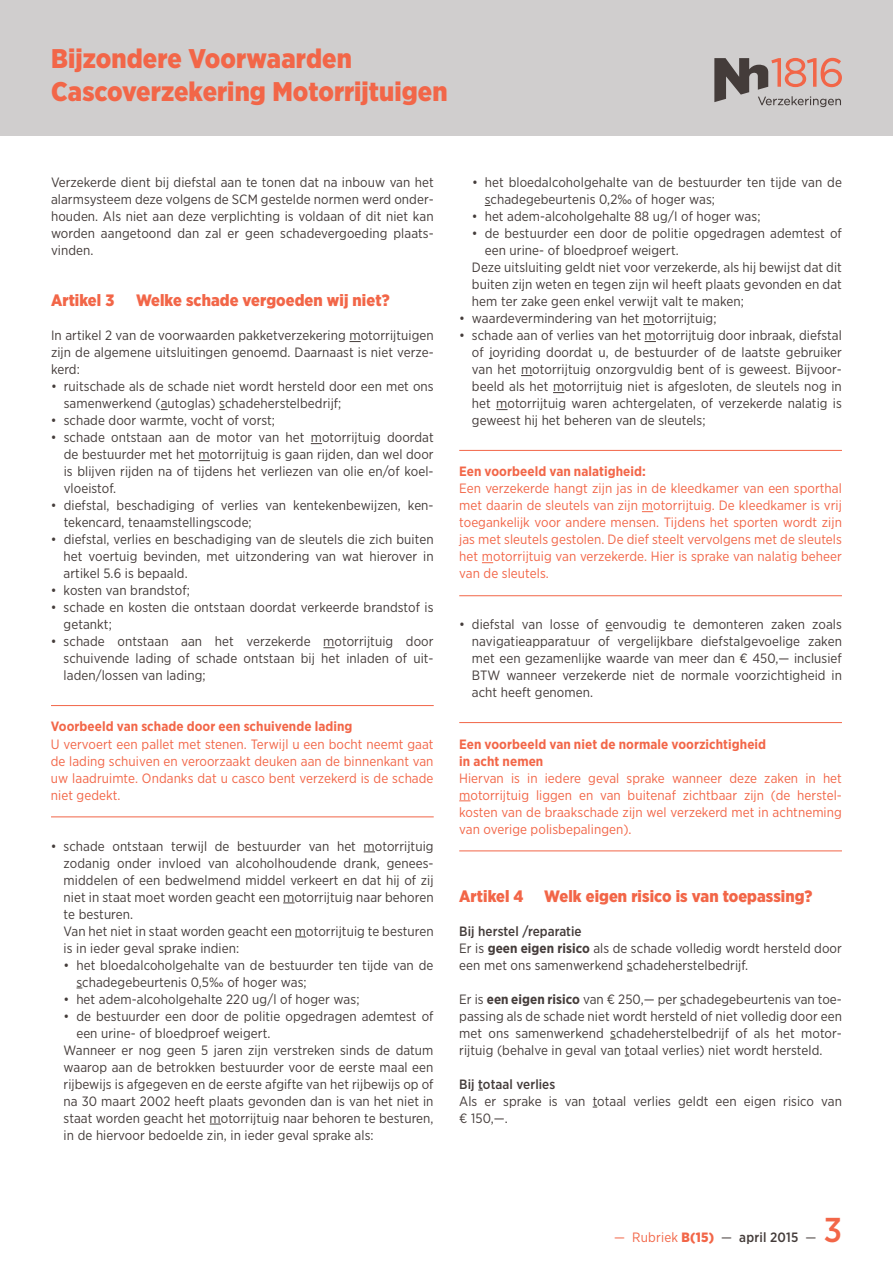
<style>
.page{position:relative;width:893px;height:1263px;background:#fff}
.page>*{position:absolute;margin:0;border:0;box-sizing:border-box;transform-origin:0 0}
.t1{font:500 34.5px "Gotham Narrow";color:#f26648}
.t2{font:900 27px/33px "Gotham Narrow";letter-spacing:.005em;color:#f26648}
.t3{font:900 16.5px "Gotham Narrow";letter-spacing:.005em;color:#f26648}
.t4{font:13.5px/17px "Gotham Narrow";letter-spacing:.005em;color:#443c3a;text-align:justify}
.t5{font:13.5px/17px "Gotham Narrow";letter-spacing:.005em;color:#f26648;text-align:justify}
.t6{font:700 13.5px/17px "Gotham Narrow";letter-spacing:.005em;color:#f26648}
.t7{font:500 13.5px "Gotham Narrow";letter-spacing:.005em;color:#443c3a}
.s1{font-weight:500}
.s2{font-weight:700}
.s3{font-weight:400;color:#f26648}
.s4{font-weight:900;color:#f26648}
.s5{font-weight:400}
</style>
<div class="page">
<svg style="left:349px;top:341px;width:12px;height:1px"></svg>
<svg style="left:323px;top:647px;width:12px;height:1px"></svg>
<hr style="left:51px;top:705px;width:383px;height:1px;background:#f26648">
<hr style="left:51px;top:816px;width:383px;height:1px;background:#f26648">
<svg style="left:643px;top:324px;width:12px;height:1px"></svg>
<svg style="left:496px;top:409px;width:12px;height:1px"></svg>
<hr style="left:459px;top:450px;width:383px;height:1px;background:#f26648">
<hr style="left:459px;top:595px;width:383px;height:1px;background:#f26648">
<hr style="left:459px;top:722px;width:383px;height:1px;background:#f26648">
<hr style="left:459px;top:850px;width:383px;height:1px;background:#f26648">
<div style="left:0;top:0;width:893px;height:136px;background:#d0cece"></div>
<svg style="left:714px;top:58px;width:128px;height:49px"></svg>
<h2 class="t2" style="left:51px;top:41px;width:398px">Bijzondere Voorwaarden<br>Cascoverzekering Motorrijtuigen</h2>
<p class="t4" style="left:51px;top:174px;width:384px">Verzekerde dient bij diefstal aan te tonen dat na inbouw van het alarmsysteem deze volgens de SCM gestelde normen werd onder&shy;houden. Als niet aan deze verplichting is voldaan of dit niet kan worden aangetoond dan zal er geen schadevergoeding plaats&shy;vinden.</p>
<p class="t3" style="left:51px;top:289px;width:65px">Artikel 3</p>
<p class="t3" style="left:136px;top:289px;width:255px">Welke schade vergoeden wij niet?</p>
<p class="t4" style="left:51px;top:327px;width:384px">In artikel 2 van de voorwaarden pakketverzekering motorrijtuigen zijn de algemene uitsluitingen genoemd. Daarnaast is niet verze&shy;kerd:</p>
<p class="t4" style="left:64px;top:378px;width:371px;text-indent:-13px">• ruitschade als de schade niet wordt hersteld door een met ons samenwerkend (autoglas) schadeherstelbedrijf;</p>
<p class="t4" style="left:51px;top:412px;width:226px">• schade door warmte, vocht of vorst;</p>
<p class="t4" style="left:64px;top:429px;width:371px;text-indent:-13px">• schade ontstaan aan de motor van het motorrijtuig doordat de bestuurder met het motorrijtuig is gaan rijden, dan wel door is blijven rijden na of tijdens het verliezen van olie en/of koel&shy;vloeistof.</p>
<p class="t4" style="left:64px;top:497px;width:371px;text-indent:-13px">• diefstal, beschadiging of verlies van kentekenbewijzen, ken&shy;tekencard, tenaamstellingscode;</p>
<p class="t4" style="left:64px;top:531px;width:371px;text-indent:-13px">• diefstal, verlies en beschadiging van de sleutels die zich buiten het voertuig bevinden, met uitzondering van wat hierover in artikel 5.6 is bepaald.</p>
<p class="t4" style="left:51px;top:582px;width:140px">• kosten van brandstof;</p>
<p class="t4" style="left:64px;top:599px;width:371px;text-indent:-13px">• schade en kosten die ontstaan doordat verkeerde brandstof is getankt;</p>
<p class="t4" style="left:64px;top:633px;width:371px;text-indent:-13px">• schade ontstaan aan het verzekerde motorrijtuig door schuivende lading of schade ontstaan bij het inladen of uit&shy;laden/lossen van lading;</p>
<p class="t6" style="left:51px;top:718px;width:303px">Voorbeeld van schade door een schuivende lading</p>
<p class="t5" style="left:51px;top:735px;width:384px">U vervoert een pallet met stenen. Terwijl u een bocht neemt gaat de lading schuiven en veroorzaakt deuken aan de binnenkant van uw laadruimte. Ondanks dat u casco bent verzekerd is de schade niet gedekt.</p>
<p class="t4" style="left:64px;top:837px;width:371px;text-align:left;text-indent:-13px">• schade ontstaan terwijl de bestuurder van het motorrijtuig zodanig onder invloed van alcoholhoudende drank, genees&shy;middelen of een bedwelmend middel verkeert en dat hij of zij niet in staat moet worden geacht een motorrijtuig naar behoren te besturen.<br>Van het niet in staat worden geacht een motorrijtuig te besturen is in ieder geval sprake indien:</p>
<p class="t4" style="left:76px;top:956px;width:359px;text-indent:-13px">• het bloedalcoholgehalte van de bestuurder ten tijde van de schadegebeurtenis 0,5‰ of hoger was;</p>
<p class="t4" style="left:64px;top:990px;width:297px">• het adem-alcoholgehalte 220 ug/l of hoger was;</p>
<p class="t4" style="left:64px;top:1007px;width:371px">• de bestuurder een door de politie opgedragen ademtest of</p>
<p class="t4" style="left:76px;top:1024px;width:196px">een urine- of bloedproef weigert.</p>
<p class="t4" style="left:64px;top:1041px;width:371px">Wanneer er nog geen 5 jaren zijn verstreken sinds de datum</p>
<p class="t4" style="left:64px;top:1058px;width:371px">waarop aan de betrokken bestuurder voor de eerste maal een</p>
<p class="t4" style="left:64px;top:1075px;width:371px">rijbewijs is afgegeven en de eerste afgifte van het rijbewijs op of</p>
<p class="t4" style="left:64px;top:1092px;width:371px">na 30 maart 2002 heeft plaats gevonden dan is van het niet in</p>
<p class="t4" style="left:64px;top:1109px;width:371px">staat worden geacht het motorrijtuig naar behoren te besturen,</p>
<p class="t4" style="left:64px;top:1126px;width:312px">in de hiervoor bedoelde zin, in ieder geval sprake als:</p>
<p class="t4" style="left:485px;top:174px;width:359px;text-indent:-13px">• het bloedalcoholgehalte van de bestuurder ten tijde van de schadegebeurtenis 0,2‰ of hoger was;</p>
<p class="t4" style="left:472px;top:208px;width:290px">• het adem-alcoholgehalte 88 ug/I of hoger was;</p>
<p class="t4" style="left:472px;top:225px;width:371px">• de bestuurder een door de politie opgedragen ademtest of</p>
<p class="t4" style="left:485px;top:242px;width:196px">een urine- of bloedproef weigert.</p>
<p class="t4" style="left:472px;top:259px;width:371px">Deze uitsluiting geldt niet voor verzekerde, als hij bewijst dat dit</p>
<p class="t4" style="left:472px;top:276px;width:371px">buiten zijn weten en tegen zijn wil heeft plaats gevonden en dat</p>
<p class="t4" style="left:472px;top:293px;width:273px">hem ter zake geen enkel verwijt valt te maken;</p>
<p class="t4" style="left:459px;top:310px;width:259px">• waardevermindering van het motorrijtuig;</p>
<p class="t4" style="left:472px;top:327px;width:371px;text-indent:-13px">• schade aan of verlies van het motorrijtuig door inbraak, diefstal of joyriding doordat u, de bestuurder of de laatste gebruiker van het motorrijtuig onzorgvuldig bent of is geweest. Bijvoor&shy;beeld als het motorrijtuig niet is afgesloten, de sleutels nog in het motorrijtuig waren achtergelaten, of verzekerde nalatig is geweest hij het beheren van de sleutels;</p>
<p class="t6" style="left:459px;top:463px;width:188px">Een voorbeeld van nalatigheid:</p>
<p class="t5" style="left:459px;top:480px;width:384px">Een verzekerde hangt zijn jas in de kleedkamer van een sporthal met daarin de sleutels van zijn motorrijtuig. De kleedkamer is vrij toegankelijk voor andere mensen. Tijdens het sporten wordt zijn jas met sleutels gestolen. De dief steelt vervolgens met de sleutels het motorrijtuig van verzekerde. Hier is sprake van nalatig beheer van de sleutels.</p>
<p class="t4" style="left:472px;top:616px;width:371px;text-indent:-13px">• diefstal van losse of eenvoudig te demonteren zaken zoals navigatieapparatuur of vergelijkbare diefstalgevoelige zaken met een gezamenlijke waarde van meer dan € 450,— inclusief BTW wanneer verzekerde niet de normale voorzichtigheid in acht heeft genomen.</p>
<p class="t6" style="left:459px;top:735px;width:309px">Een voorbeeld van niet de normale voorzichtigheid in acht nemen</p>
<p class="t5" style="left:459px;top:769px;width:384px">Hiervan is in iedere geval sprake wanneer deze zaken in het motorrijtuig liggen en van buitenaf zichtbaar zijn (de herstel&shy;kosten van de braakschade zijn wel verzekerd met in achtneming van overige polisbepalingen).</p>
<p class="t3" style="left:459px;top:885px;width:66px">Artikel 4</p>
<p class="t3" style="left:544px;top:885px;width:270px">Welk eigen risico is van toepassing?</p>
<p class="t4" style="left:459px;top:922px;width:384px;text-align:left"><span class="s1">Bij herstel /reparatie<br></span>Er is <span class="s2">geen eigen risico</span> als de schade volledig wordt hersteld door een met ons samenwerkend schadeherstelbedrijf.</p>
<p class="t4" style="left:459px;top:990px;width:384px">Er is <span class="s2">een eigen risico</span> van € 250,— per schadegebeurtenis van toe&shy;passing als de schade niet wordt hersteld of niet volledig door een met ons samenwerkend schadeherstelbedrijf of als het motor&shy;rijtuig (behalve in geval van totaal verlies) niet wordt hersteld.</p>
<p class="t7" style="left:459px;top:1075px;width:98px">Bij totaal verlies</p>
<p class="t4" style="left:459px;top:1092px;width:384px">Als er sprake is van totaal verlies geldt een eigen risico van € 150,—.</p>
<p class="t7" style="left:614px;top:1228px;width:204px"><span class="s3">— Rubriek</span> <span class="s4">B(15)</span> <span class="s5">—</span> april 2015 <span class="s5">—</span></p>
<h1 class="t1" style="left:824px;top:1208px;width:20px">3</h1>
</div>
